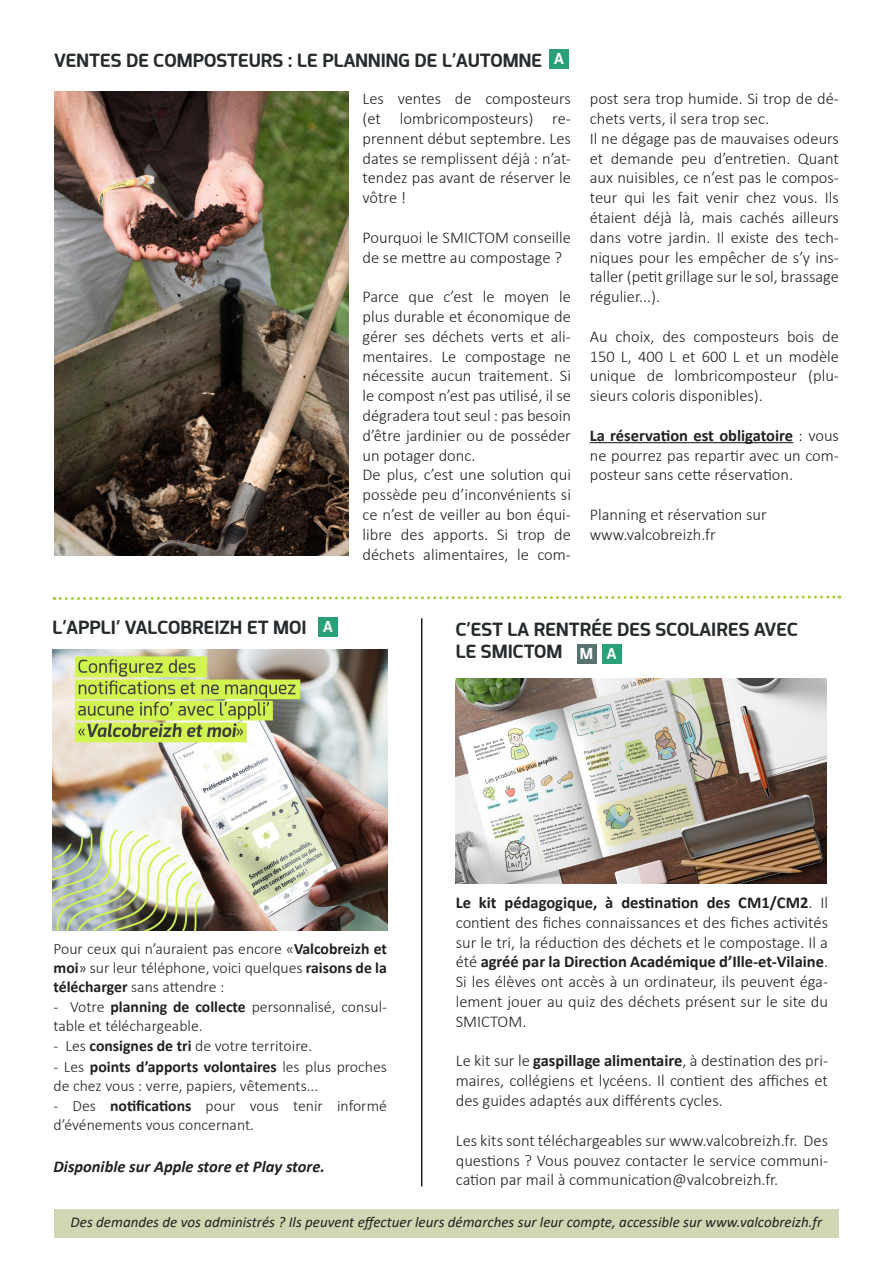
<style>
.page{position:relative;width:893px;height:1263px;background:#fff}
.page>*{position:absolute;margin:0;border:0;box-sizing:border-box;transform-origin:0 0}
.t1{font:700 18px/21.6px "Acephimere";color:#262b2d}
.t2{font:300 16.5px/19.8px "Calibri";color:#231f20;text-align:justify}
.t3{font:italic 700 16.5px "Calibri";color:#231f20}
.t4{font:300 15.75px/18.9px "Calibri";color:#231f20}
.t5{font:italic 15px "Calibri";color:#231f20}
.t6{font:700 15px "Acephimere";color:#fff}
.s1{font-weight:700}
</style>
<div class="page">
<div style="left:54px;top:1209px;width:785px;height:29px;background:#cfd8b2"></div>
<div style="left:549px;top:50px;width:19px;height:19px;background:#2aa076"></div>
<hr style="left:590px;top:442px;width:203px;height:1px;background:#231f20">
<img style="left:54px;top:92px;width:294px;height:464px">
<svg style="left:54px;top:595px;width:786px;height:5px"></svg>
<img style="left:52px;top:649px;width:336px;height:281px">
<hr style="left:421px;top:618px;width:1px;height:568px;background:#231f20">
<div style="left:318px;top:617px;width:19px;height:20px;background:#2aa076"></div>
<div style="left:577px;top:644px;width:19px;height:20px;background:#57726f"></div>
<div style="left:602px;top:644px;width:19px;height:20px;background:#2aa076"></div>
<img style="left:456px;top:678px;width:371px;height:205px">
<p class="t6" style="left:554px;top:48px;width:11px">A</p>
<p class="t2" style="left:362px;top:89px;width:210px">Les ventes de composteurs (et lombricomposteurs) re&shy;prennent début septembre. Les dates se remplissent déjà : n’at&shy;tendez pas avant de réserver le vôtre !</p>
<p class="t2" style="left:362px;top:227px;width:210px">Pourquoi le SMICTOM conseille de se mettre au compostage ?</p>
<p class="t2" style="left:362px;top:287px;width:210px">Parce que c’est le moyen le plus durable et économique de gérer ses déchets verts et ali&shy;mentaires. Le compostage ne nécessite aucun traitement. Si le compost n’est pas utilisé, il se dégradera tout seul : pas besoin d’être jardinier ou de posséder un potager donc.</p>
<p class="t2" style="left:362px;top:465px;width:210px">De plus, c’est une solution qui possède peu d’inconvénients si ce n’est de veiller au bon équi&shy;libre des apports. Si trop de déchets alimentaires, le com-</p>
<p class="t1" style="left:54px;top:49px;width:490px">VENTES DE COMPOSTEURS : LE PLANNING DE L’AUTOMNE</p>
<p class="t2" style="left:590px;top:89px;width:251px;text-align:left">post sera trop humide. Si trop de dé&shy;chets verts, il sera trop sec.<br>Il ne dégage pas de mauvaises odeurs et demande peu d’entretien. Quant aux nuisibles, ce n’est pas le compos&shy;teur qui les fait venir chez vous. Ils étaient déjà là, mais cachés ailleurs dans votre jardin. Il existe des tech&shy;niques pour les empêcher de s’y ins&shy;taller (petit grillage sur le sol, brassage régulier...).</p>
<p class="t2" style="left:590px;top:326px;width:251px">Au choix, des composteurs bois de 150 L, 400 L et 600 L et un modèle unique de lombricomposteur (plu&shy;sieurs coloris disponibles).</p>
<p class="t2" style="left:590px;top:425px;width:251px"><span class="s1">La réservation est obligatoire</span> : vous ne pourrez pas repartir avec un com&shy;posteur sans cette réservation.</p>
<p class="t2" style="left:590px;top:504px;width:178px">Planning et réservation sur</p>
<p class="t2" style="left:590px;top:524px;width:128px">www.valcobreizh.fr</p>
<p class="t1" style="left:52px;top:616px;width:256px">L’APPLI’ VALCOBREIZH ET MOI</p>
<p class="t1" style="left:456px;top:618px;width:344px">C’EST LA RENTRÉE DES SCOLAIRES AVEC<br>LE SMICTOM</p>
<p class="t6" style="left:323px;top:616px;width:11px">A</p>
<p class="t6" style="left:580px;top:643px;width:15px">M</p>
<p class="t6" style="left:607px;top:643px;width:11px">A</p>
<p class="t4" style="left:54px;top:939px;width:335px;text-align:justify">Pour ceux qui n’auraient pas encore «<span class="s1">Valcobreizh et moi</span>» sur leur téléphone, voici quelques <span class="s1">raisons de la télécharger</span> sans attendre :</p>
<p class="t4" style="left:54px;top:997px;width:335px">- Votre <span class="s1">planning de collecte</span> personnalisé, consul&shy;table et téléchargeable.</p>
<p class="t4" style="left:54px;top:1036px;width:260px">- Les <span class="s1">consignes de tri</span> de votre territoire.</p>
<p class="t4" style="left:54px;top:1057px;width:335px">- Les <span class="s1">points d’apports volontaires</span> les plus proches de chez vous : verre, papiers, vêtements...</p>
<p class="t4" style="left:54px;top:1096px;width:335px">- Des <span class="s1">notifications</span> pour vous tenir informé d’événements vous concernant.</p>
<p class="t3" style="left:54px;top:1154px;width:273px">Disponible sur Apple store et Play store.</p>
<p class="t2" style="left:456px;top:892px;width:374px"><span class="s1">Le kit pédagogique, à destination des CM1/CM2</span>. Il contient des fiches connaissances et des fiches activités sur le tri, la réduction des déchets et le compostage. Il a été <span class="s1">agréé par la Direction Académique d’Ille-et-Vilaine</span>.<br>Si les élèves ont accès à un ordinateur, ils peuvent éga&shy;lement jouer au quiz des déchets présent sur le site du SMICTOM.</p>
<p class="t2" style="left:456px;top:1051px;width:374px">Le kit sur le <span class="s1">gaspillage alimentaire</span>, à destination des pri&shy;maires, collégiens et lycéens. Il contient des affiches et des guides adaptés aux différents cycles.</p>
<p class="t2" style="left:456px;top:1130px;width:374px">Les kits sont téléchargeables sur www.valcobreizh.fr. Des questions ? Vous pouvez contacter le service communi&shy;cation par mail à communication@valcobreizh.fr.</p>
<p class="t5" style="left:71px;top:1212px;width:753px">Des demandes de vos administrés ? Ils peuvent effectuer leurs démarches sur leur compte, accessible sur www.valcobreizh.fr</p>
</div>
